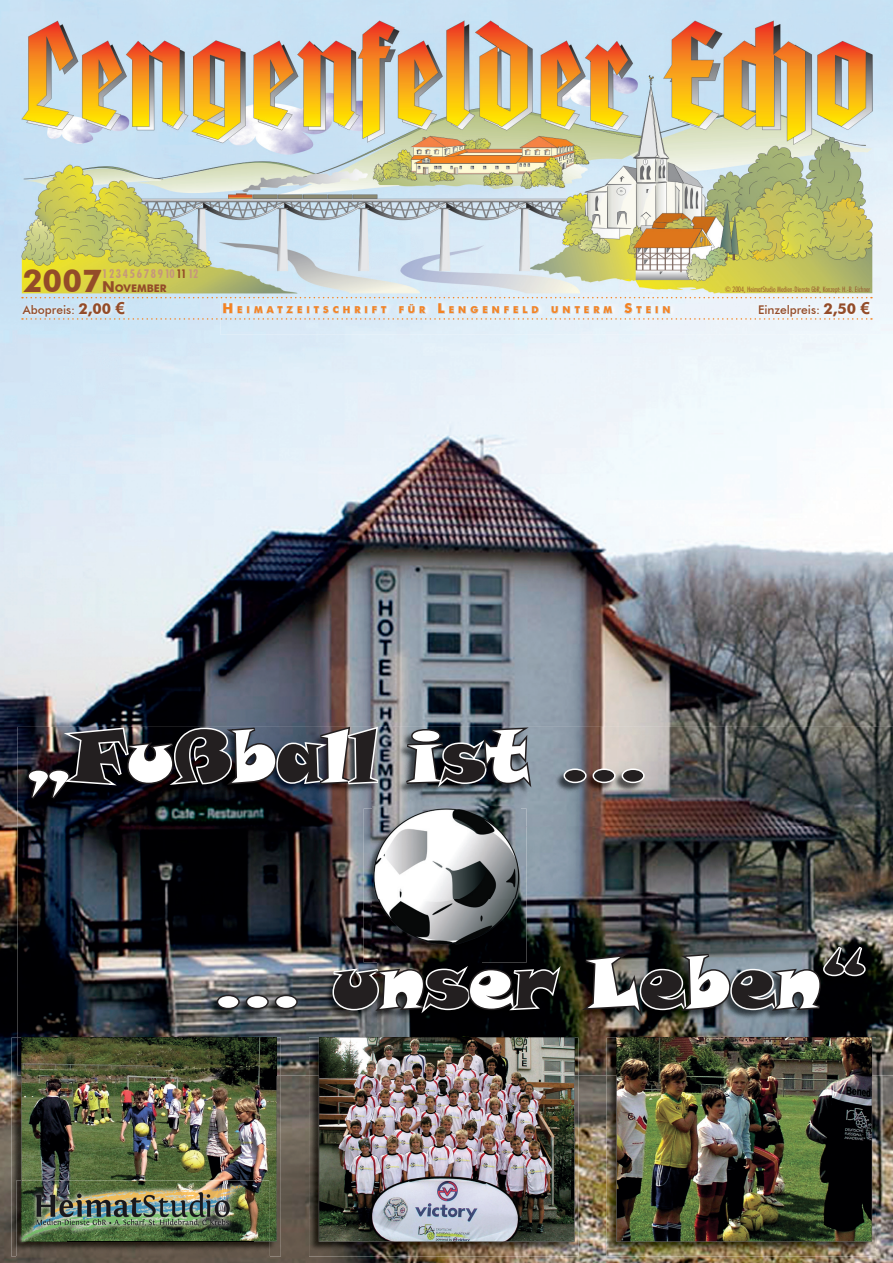
<style>
.page{position:relative;width:893px;height:1263px;background:#fff}
.page>*{position:absolute;margin:0;border:0;box-sizing:border-box;transform-origin:0 0}
.t1{font:72px "Snap ITC";color:#fff}
.t2{font:500 12px "Futura BT";color:#934c29}
.t3{font:700 condensed 12px "Futura BT";letter-spacing:.14em;color:#c5967c}
.t4{font:700 10.5px "Futura BT";color:#934c29}
.t5{font:700 9.45px "Futura BT";letter-spacing:.43em;color:#f58220}
.t6{font:300 condensed 7.5px "Futura BT";color:#934c29}
.s1{color:#934c29}
.s2{font-weight:700;font-size:15px}
.s3{font-family:"Arial";font-weight:700;font-size:16.5px}
.s4{font-size:13.5px}
.s5{font-size:31.5px}
.s6{font-size:15px}
.s7{color:#231f20}
</style>
<div class="page">
<img style="left:0;top:0;width:893px;height:1263px">
<img style="left:309px;top:1075px;width:269px;height:181px">
<img style="left:319px;top:1075px;width:255px;height:167px">
<img style="left:607px;top:1075px;width:269px;height:181px">
<img style="left:616px;top:1075px;width:256px;height:167px">
<img style="left:11px;top:1037px;width:270px;height:219px">
<img style="left:21px;top:1075px;width:256px;height:167px">
<img style="left:17px;top:727px;width:360px;height:348px">
<img style="left:526px;top:727px;width:367px;height:99px">
<img style="left:481px;top:826px;width:412px;height:249px">
<img style="left:377px;top:1022px;width:104px;height:15px">
<img style="left:319px;top:1037px;width:255px;height:38px">
<img style="left:617px;top:1037px;width:255px;height:38px">
<img style="left:17px;top:1037px;width:264px;height:38px">
<img style="left:21px;top:1037px;width:256px;height:38px">
<img style="left:26px;top:725px;width:508px;height:86px">
<svg style="left:562px;top:767px;width:84px;height:18px"></svg>
<svg style="left:215px;top:993px;width:84px;height:18px;background:#414346"></svg>
<svg style="left:314px;top:962px;width:249px;height:60px;background:#39393b"></svg>
<img style="left:571px;top:934px;width:296px;height:88px">
<img style="left:364px;top:808px;width:162px;height:155px">
<img style="left:372px;top:806px;width:149px;height:140px">
<img style="left:16px;top:1180px;width:253px;height:83px">
<img style="left:21px;top:1180px;width:248px;height:61px">
<img style="left:68px;top:1184px;width:185px;height:57px">
<img style="left:68px;top:1241px;width:185px;height:1px">
<img style="left:21px;top:1184px;width:47px;height:57px">
<img style="left:21px;top:21px;width:851px;height:272px">
<img style="left:220px;top:320px;width:673px;height:15px">
<div style="left:756px;top:299px;width:137px;height:34px;background:#edf5fb"></div>
<div style="left:20px;top:299px;width:149px;height:34px;background:#cbe5f6"></div>
<svg style="left:22px;top:297px;width:850px;height:23px;background:#dfe8ee"></svg>
<h2 class="t3" style="left:102px;top:266px;width:98px">1 2 3 4 5 6789 10<span class="s1">11</span> 12</h2>
<h2 class="t2" style="left:23px;top:303px;width:104px">Abopreis: <span class="s2">2,00</span> <span class="s3">€</span></h2>
<p class="t5" style="left:222px;top:304px;width:165px"><span class="s4">H</span>EIMATZEITSCHRIFT</p>
<p class="t5" style="left:399px;top:304px;width:142px">FÜR <span class="s4">L</span>ENGENFELD</p>
<p class="t5" style="left:551px;top:304px;width:121px">UNTERM <span class="s4">S</span>TEIN</p>
<h2 class="t2" style="left:758px;top:303px;width:113px">Einzelpreis: <span class="s2">2,50</span> <span class="s3">€</span></h2>
<h3 class="t4" style="left:23px;top:282px;width:145px"><span class="s5">2007</span><span class="s6">N</span>OVEMBER</h3>
<p class="t6" style="left:725px;top:284px;width:147px">© 2004, HeimatStudio Medien-Dienste GbR, Konzept: H.-B. Eichner</p>
<h1 class="t1" style="left:26px;top:709px;width:624px">„<span class="s7">F</span>u<span class="s7">ß</span>b<span class="s7">a</span>l<span class="s7">l</span> i<span class="s7">s</span>t <span class="s7">…</span></h1>
<h1 class="t1" style="left:214px;top:935px;width:655px">… <span class="s7">u</span>n<span class="s7">s</span>e<span class="s7">r</span> L<span class="s7">e</span>b<span class="s7">e</span>n<span class="s7">“</span></h1>
</div>
